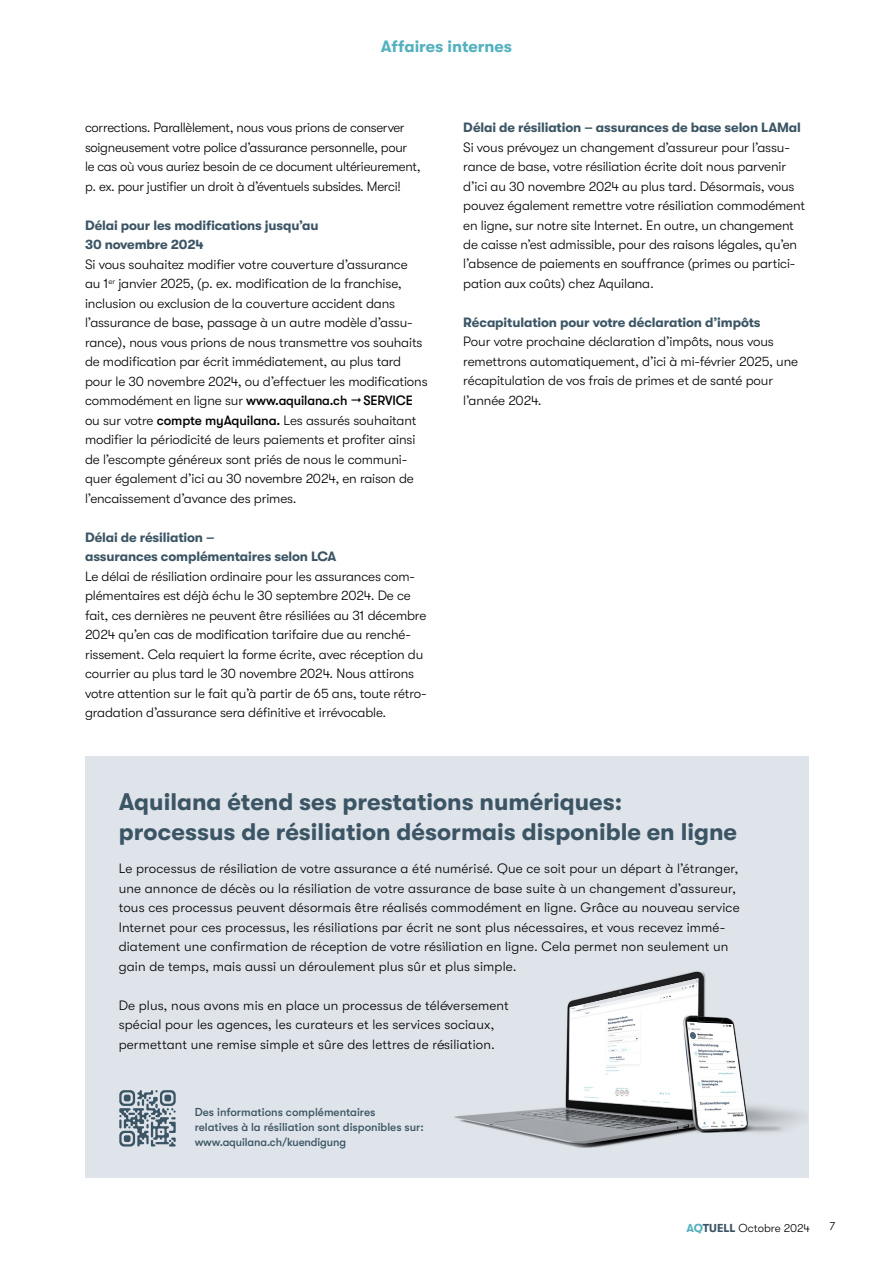
<style>
.page{position:relative;width:893px;height:1263px;background:#fff}
.page>*{position:absolute;margin:0;border:0;box-sizing:border-box;transform-origin:0 0}
.t1{font:700 24px/30px "GT Walsheim";color:#3c5565}
.t2{font:700 16.5px "GT Walsheim";color:#54b1bf}
.t3{font:300 13.5px/19.5px "GT Walsheim";letter-spacing:-.01em;color:#000}
.t4{font:300 13.5px/19.5px "GT Walsheim";letter-spacing:.01em;color:#000}
.t5{font:700 13.5px/19.5px "GT Walsheim";letter-spacing:-.01em;color:#3c5565}
.t6{font:500 11.55px/15px "GT Walsheim";color:#3c5565}
.t7{font:300 11.55px "GT Walsheim";color:#000}
.s1{font-weight:500}
.s2{font-weight:700;color:#54b1bf}
.s3{font-weight:700;color:#3c5565}
</style>
<div class="page">
<div style="left:85px;top:756px;width:723px;height:422px;background:#dfe4ea"></div>
<svg style="left:119px;top:1090px;width:57px;height:56px"></svg>
<div style="left:124px;top:1135px;width:7px;height:7px;background:#3c5565;border-radius:2px"></div>
<img style="left:454px;top:971px;width:350px;height:177px">
<img style="left:569px;top:978px;width:178px;height:151px">
<p class="t2" style="left:381px;top:37px;width:133px">Affaires internes</p>
<p class="t3" style="left:85px;top:118px;width:337px">corrections. Parallèlement, nous vous prions de conserver soigneusement votre police d’assurance personnelle, pour<br>le cas où vous auriez besoin de ce document ultérieurement, p. ex. pour justifier un droit à d’éventuels subsides. Merci!</p>
<p class="t5" style="left:85px;top:215px;width:235px">Délai pour les modifications jusqu’au<br>30 novembre 2024</p>
<p class="t3" style="left:85px;top:254px;width:344px">Si vous souhaitez modifier votre couverture d’assurance<br>au 1<sup>er</sup> janvier 2025, (p. ex. modification de la franchise, inclusion ou exclusion de la couverture accident dans l’assurance de base, passage à un autre modèle d’assu&shy;rance), nous vous prions de nous transmettre vos souhaits de modification par écrit immédiatement, au plus tard pour le 30 novembre 2024, ou d’effectuer les modifications commodément en ligne sur <span class="s1">www.aquilana.ch SERVICE </span>ou sur votre <span class="s1">compte myAquilana.</span> Les assurés souhaitant modifier la périodicité de leurs paiements et profiter ainsi de l’escompte généreux sont priés de nous le communi&shy;quer également d’ici au 30 novembre 2024, en raison de l’encaissement d’avance des primes.</p>
<p class="t5" style="left:85px;top:527px;width:253px">Délai de résiliation –<br>assurances complémentaires selon LCA</p>
<p class="t3" style="left:85px;top:566px;width:343px">Le délai de résiliation ordinaire pour les assurances com&shy;plémentaires est déjà échu le 30 septembre 2024. De ce fait, ces dernières ne peuvent être résiliées au 31 décembre 2024 qu’en cas de modification tarifaire due au renché&shy;rissement. Cela requiert la forme écrite, avec réception du courrier au plus tard le 30 novembre 2024. Nous attirons votre attention sur le fait qu’à partir de 65 ans, toute rétro&shy;gradation d’assurance sera définitive et irrévocable.</p>
<p class="t5" style="left:463px;top:118px;width:339px">Délai de résiliation – assurances de base selon LAMal</p>
<p class="t3" style="left:463px;top:137px;width:343px">Si vous prévoyez un changement d’assureur pour l’assu&shy;rance de base, votre résiliation écrite doit nous parvenir d’ici au 30 novembre 2024 au plus tard. Désormais, vous pouvez également remettre votre résiliation commodément en ligne, sur notre site Internet. En outre, un changement de caisse n’est admissible, pour des raisons légales, qu’en l’absence de paiements en souffrance (primes ou partici&shy;pation aux coûts) chez Aquilana.</p>
<p class="t5" style="left:463px;top:313px;width:299px">Récapitulation pour votre déclaration d’impôts</p>
<p class="t3" style="left:463px;top:332px;width:336px">Pour votre prochaine déclaration d’impôts, nous vous remettrons automatiquement, d’ici à mi-février 2025, une récapitulation de vos frais de primes et de santé pour l’année 2024.</p>
<h1 class="t1" style="left:119px;top:787px;width:620px">Aquilana étend ses prestations numériques: processus de résiliation désormais disponible en ligne</h1>
<p class="t4" style="left:119px;top:859px;width:622px">Le processus de résiliation de votre assurance a été numérisé. Que ce soit pour un départ à l’étranger, une annonce de décès ou la résiliation de votre assurance de base suite à un changement d’assureur, tous ces processus peuvent désormais être réalisés commodément en ligne. Grâce au nouveau service Internet pour ces processus, les résiliations par écrit ne sont plus nécessaires, et vous recevez immé&shy;diatement une confirmation de réception de votre résiliation en ligne. Cela permet non seulement un gain de temps, mais aussi un déroulement plus sûr et plus simple.</p>
<p class="t4" style="left:119px;top:995px;width:392px">De plus, nous avons mis en place un processus de téléversement spécial pour les agences, les curateurs et les services sociaux, permettant une remise simple et sûre des lettres de résiliation.</p>
<p class="t6" style="left:195px;top:1105px;width:231px">Des informations complémentaires<br>relatives à la résiliation sont disponibles sur: www.aquilana.ch/kuendigung</p>
<p class="t7" style="left:687px;top:1221px;width:125px"><span class="s2">AQ</span><span class="s3">TUELL</span> Octobre 2024</p>
<p class="t7" style="left:829px;top:1220px;width:7px">7</p>
</div>
